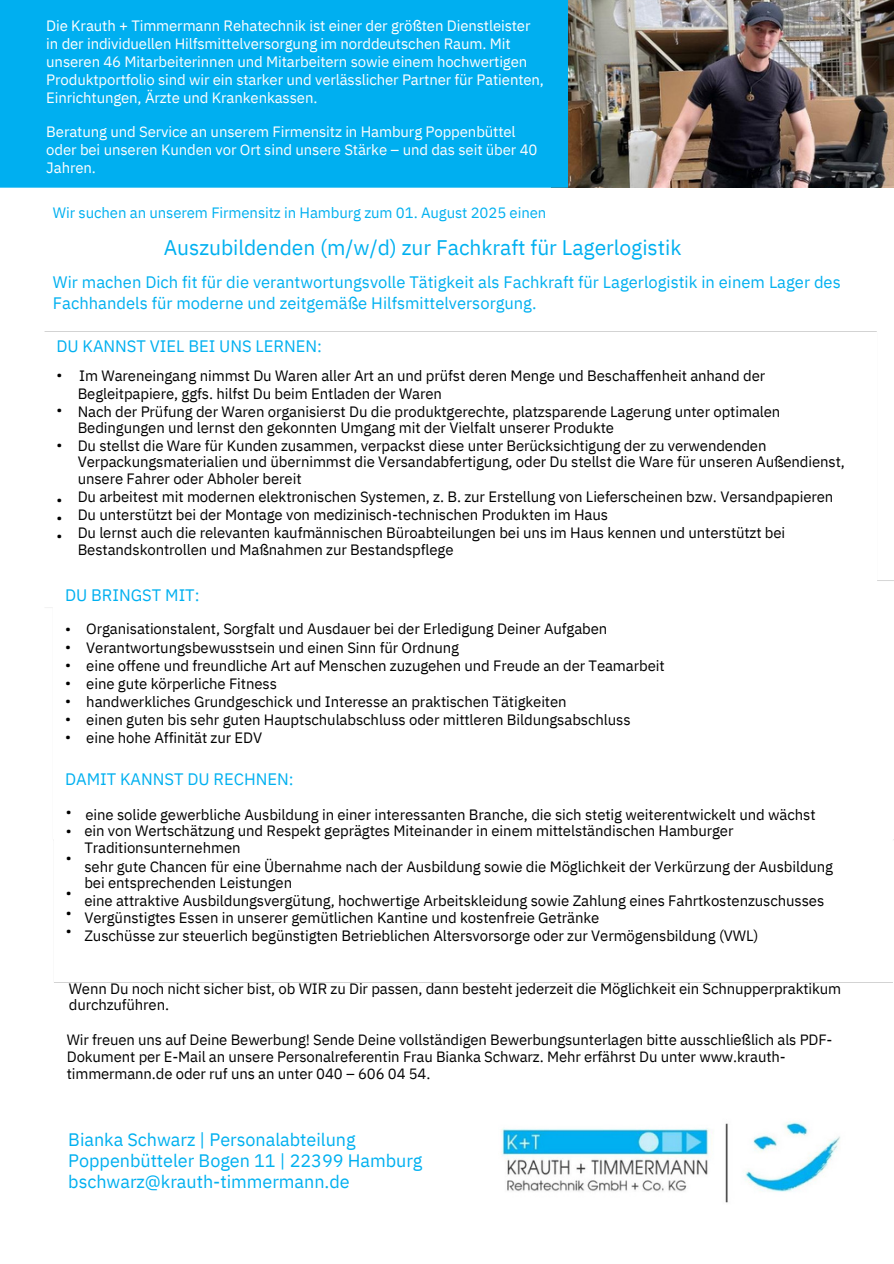
<style>
.page{position:relative;width:894px;height:1264px;background:#fff}
.page>*{position:absolute;margin:0;border:0;box-sizing:border-box;transform-origin:0 0}
.t1{font:21px "IBM Plex Sans";color:#00b0f0}
.t2{font:18px/21.3px "IBM Plex Sans";color:#00b0f0}
.t3{font:16.5px/20.2px "IBM Plex Sans";color:#00b0f0}
.t4{font:15px/18px "IBM Plex Sans";letter-spacing:-.01em;color:#000}
.t5{font:15px/18px "IBM Plex Sans";letter-spacing:-.01em;color:#fff}
.t6{font:15px "IBM Plex Sans";letter-spacing:-.01em;color:#00b0f0}
.t7{font:14.85px/16.8px "IBM Plex Sans";letter-spacing:-.01em;color:#000}
</style>
<div class="page">
<img style="left:567px;top:0;width:326px;height:187px">
<div style="left:0;top:0;width:567px;height:187px;background:#00aff0"></div>
<img style="left:501px;top:1122px;width:339px;height:81px">
<h1 class="t5" style="left:46px;top:17px;width:499px">Die Krauth + Timmermann Rehatechnik ist einer der größten Dienstleister in der individuellen Hilfsmittelversorgung im norddeutschen Raum. Mit unseren 46 Mitarbeiterinnen und Mitarbeitern sowie einem hochwertigen Produktportfolio sind wir ein starker und verlässlicher Partner für Patienten, Einrichtungen, Ärzte und Krankenkassen.</h1>
<h3 class="t5" style="left:46px;top:122px;width:492px">Beratung und Service an unserem Firmensitz in Hamburg Poppenbüttel oder bei unseren Kunden vor Ort sind unsere Stärke – und das seit über 40<br>Jahren.</h3>
<p class="t6" style="left:53px;top:203px;width:494px">Wir suchen an unserem Firmensitz in Hamburg zum 01. August 2025 einen</p>
<p class="t1" style="left:164px;top:234px;width:519px">Auszubildenden (m/w/d) zur Fachkraft für Lagerlogistik</p>
<p class="t3" style="left:53px;top:272px;width:789px">Wir machen Dich fit für die verantwortungsvolle Tätigkeit als Fachkraft für Lagerlogistik in einem Lager des<br>Fachhandels für moderne und zeitgemäße Hilfsmittelversorgung.</p>
<p class="t3" style="left:56px;top:336px;width:267px">DU KANNST VIEL BEI UNS LERNEN:</p>
<p class="t4" style="left:56px;top:365px;width:7px">•</p>
<p class="t4" style="left:56px;top:400px;width:7px">•</p>
<p class="t4" style="left:56px;top:435px;width:7px">•</p>
<p class="t4" style="left:79px;top:367px;width:687px">Im Wareneingang nimmst Du Waren aller Art an und prüfst deren Menge und Beschaffenheit anhand der</p>
<p class="t4" style="left:78px;top:384px;width:704px">Begleitpapiere, ggfs. hilfst Du beim Entladen der Waren<br>Nach der Prüfung der Waren organisierst Du die produktgerechte, platzsparende Lagerung unter optimalen</p>
<p class="t4" style="left:78px;top:418px;width:537px">Bedingungen und lernst den gekonnten Umgang mit der Vielfalt unserer Produkte</p>
<p class="t4" style="left:78px;top:436px;width:690px">Du stellst die Ware für Kunden zusammen, verpackst diese unter Berücksichtigung der zu verwendenden</p>
<p class="t4" style="left:78px;top:453px;width:768px">Verpackungsmaterialien und übernimmst die Versandabfertigung, oder Du stellst die Ware für unseren Außendienst,</p>
<p class="t4" style="left:78px;top:470px;width:225px">unsere Fahrer oder Abholer bereit</p>
<p class="t4" style="left:78px;top:488px;width:757px">Du arbeitest mit modernen elektronischen Systemen, z. B. zur Erstellung von Lieferscheinen bzw. Versandpapieren</p>
<p class="t4" style="left:78px;top:506px;width:531px">Du unterstützt bei der Montage von medizinisch-technischen Produkten im Haus</p>
<p class="t4" style="left:78px;top:524px;width:709px">Du lernst auch die relevanten kaufmännischen Büroabteilungen bei uns im Haus kennen und unterstützt bei</p>
<h2 class="t4" style="left:78px;top:540px;width:377px">Bestandskontrollen und Maßnahmen zur Bestandspflege</h2>
<p class="t4" style="left:56px;top:490px;width:7px;text-align:justify">• • •</p>
<p class="t3" style="left:65px;top:584px;width:136px">DU BRINGST MIT:</p>
<p class="t4" style="left:65px;top:619px;width:7px">•</p>
<p class="t4" style="left:65px;top:637px;width:7px;text-align:justify">• • • • • •</p>
<h2 class="t4" style="left:86px;top:619px;width:522px">Organisationstalent, Sorgfalt und Ausdauer bei der Erledigung Deiner Aufgaben</h2>
<p class="t4" style="left:86px;top:638px;width:579px">Verantwortungsbewusstsein und einen Sinn für Ordnung<br>eine offene und freundliche Art auf Menschen zuzugehen und Freude an der Teamarbeit eine gute körperliche Fitness<br>handwerkliches Grundgeschick und Interesse an praktischen Tätigkeiten<br>einen guten bis sehr guten Hauptschulabschluss oder mittleren Bildungsabschluss<br>eine hohe Affinität zur EDV</p>
<p class="t3" style="left:65px;top:768px;width:230px">DAMIT KANNST DU RECHNEN:</p>
<p class="t4" style="left:66px;top:802px;width:7px">•</p>
<p class="t4" style="left:66px;top:821px;width:7px">•</p>
<p class="t4" style="left:66px;top:848px;width:7px">•</p>
<p class="t4" style="left:66px;top:883px;width:7px">•</p>
<p class="t4" style="left:66px;top:903px;width:7px">•</p>
<p class="t4" style="left:66px;top:921px;width:7px">•</p>
<p class="t4" style="left:85px;top:805px;width:731px">eine solide gewerbliche Ausbildung in einer interessanten Branche, die sich stetig weiterentwickelt und wächst</p>
<p class="t4" style="left:84px;top:822px;width:650px;line-height:16.8px">ein von Wertschätzung und Respekt geprägtes Miteinander in einem mittelständischen Hamburger<br>Traditionsunternehmen</p>
<p class="t4" style="left:84px;top:857px;width:750px">sehr gute Chancen für eine Übernahme nach der Ausbildung sowie die Möglichkeit der Verkürzung der Ausbildung</p>
<p class="t4" style="left:84px;top:873px;width:209px">bei entsprechenden Leistungen</p>
<h2 class="t4" style="left:84px;top:891px;width:741px">eine attraktive Ausbildungsvergütung, hochwertige Arbeitskleidung sowie Zahlung eines Fahrtkostenzuschusses</h2>
<p class="t4" style="left:84px;top:908px;width:516px">Vergünstigtes Essen in unserer gemütlichen Kantine und kostenfreie Getränke</p>
<p class="t4" style="left:84px;top:926px;width:675px">Zuschüsse zur steuerlich begünstigten Betrieblichen Altersvorsorge oder zur Vermögensbildung (VWL)</p>
<p class="t4" style="left:69px;top:979px;width:773px;line-height:16.8px">Wenn Du noch nicht sicher bist, ob WIR zu Dir passen, dann besteht jederzeit die Möglichkeit ein Schnupperpraktikum durchzuführen.</p>
<p class="t7" style="left:67px;top:1031px;width:767px">Wir freuen uns auf Deine Bewerbung! Sende Deine vollständigen Bewerbungsunterlagen bitte ausschließlich als PDF-</p>
<p class="t7" style="left:67px;top:1048px;width:720px">Dokument per E-Mail an unsere Personalreferentin Frau Bianka Schwarz. Mehr erfährst Du unter www.krauth&shy;timmermann.de oder ruf uns an unter 040 – 606 04 54.</p>
<h3 class="t2" style="left:68px;top:1128px;width:355px">Bianka Schwarz | Personalabteilung<br>Poppenbütteler Bogen 11 | 22399 Hamburg bschwarz@krauth-timmermann.de</h3>
</div>
